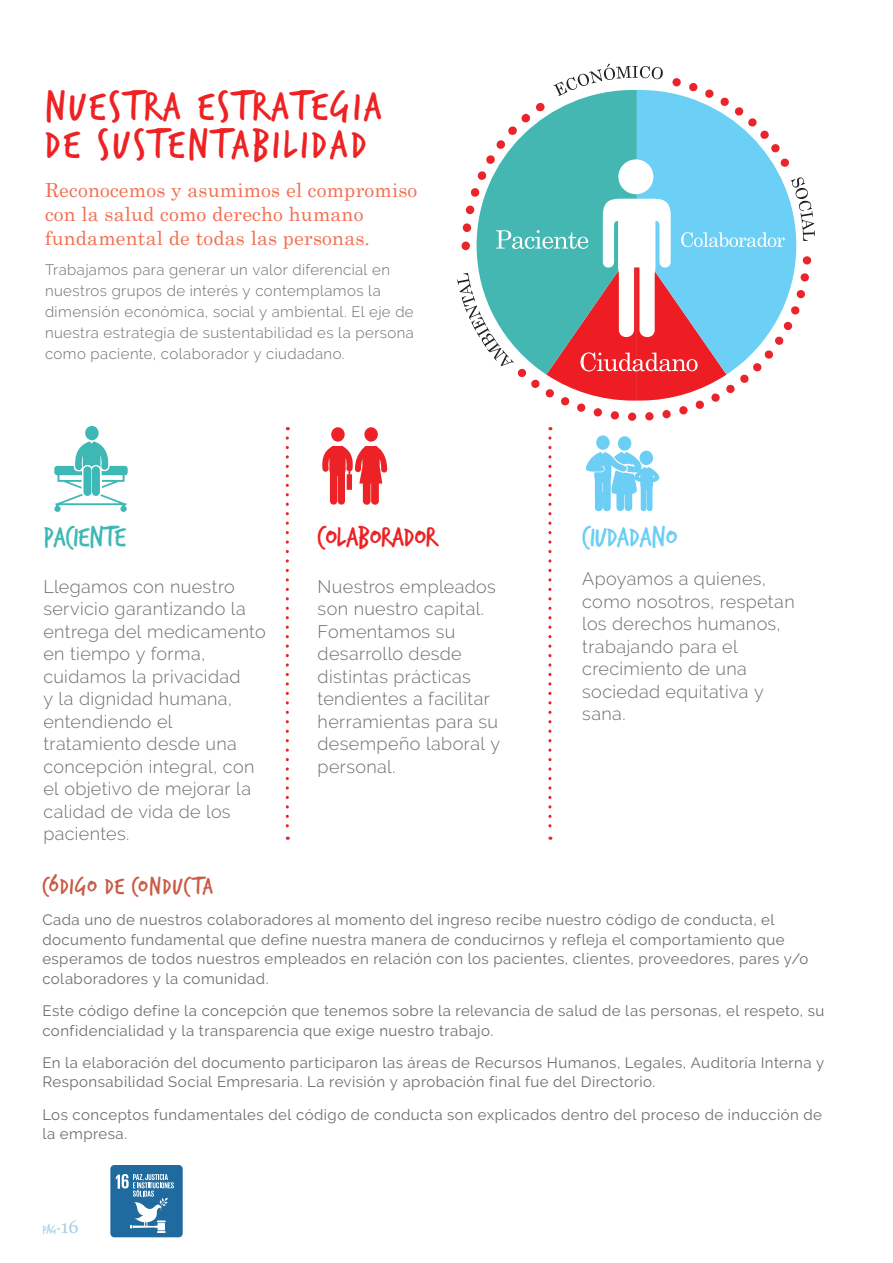
<style>
.page{position:relative;width:893px;height:1263px;background:#fff}
.page>*{position:absolute;margin:0;border:0;box-sizing:border-box;transform-origin:0 0}
.t1{font:43.5px/37.5px "Trash Hand";letter-spacing:.08em;color:#ee2123}
.t2{font:30px "Trash Hand";color:#ee2123}
.t3{font:30px "Trash Hand";color:#6ccef5}
.t4{font:30px "Trash Hand";color:#3db8b4}
.t5{font:25.5px "Trash Hand";letter-spacing:.04em;color:#c95b47}
.t6{font:19.5px/24px "Century";letter-spacing:.01em;color:#f36f51}
.t7{font:300 18px/22.5px "Raleway";letter-spacing:.02em;color:#6c6d70}
.t8{font:15px/19.5px "Raleway";letter-spacing:.03em;color:#6c6d70}
.t9{font:300 15px/21px "Raleway";letter-spacing:.025em;color:#6c6d70}
.t10{font:12px "Trash Hand";color:#a7d0e4}
.s1{font-family:"Raleway";font-weight:500}
.s2{font-family:"Georgia";font-size:18px}
</style>
<div class="page">
<svg style="left:286px;top:438px;width:3px;height:402px"></svg>
<svg style="left:548px;top:438px;width:3px;height:402px"></svg>
<svg style="left:457px;top:64px;width:358px;height:355px"></svg>
<div style="left:85px;top:426px;width:14px;height:14px;background:#3db8b4;border-radius:50%"></div>
<svg style="left:54px;top:441px;width:74px;height:71px"></svg>
<div style="left:331px;top:427px;width:14px;height:15px;background:#ec2226;border-radius:50%"></div>
<div style="left:364px;top:427px;width:14px;height:15px;background:#ec2226;border-radius:50%"></div>
<svg style="left:322px;top:446px;width:65px;height:59px"></svg>
<svg style="left:586px;top:452px;width:73px;height:59px"></svg>
<div style="left:596px;top:435px;width:14px;height:15px;background:#6ccef5;border-radius:50%"></div>
<div style="left:618px;top:436px;width:13px;height:15px;background:#6ccef5;border-radius:50%"></div>
<div style="left:639px;top:451px;width:14px;height:14px;background:#6ccef5;border-radius:50%"></div>
<div style="left:110px;top:1165px;width:73px;height:72px;background:#1f6a9e;border-radius:4px"></div>
<svg style="left:116px;top:1174px;width:58px;height:59px"></svg>
<h1 class="t1" style="left:45px;top:89px;width:338px">NUESTRA ESTRATEGIA<br>DE SUSTENTABILIDAD</h1>
<h3 class="t6" style="left:45px;top:178px;width:374px">Reconocemos y asumimos el compromiso con la salud como derecho humano fundamental de todas las personas.</h3>
<p class="t9" style="left:45px;top:259px;width:370px">Trabajamos para generar un valor diferencial en nuestros grupos de interés y contemplamos la dimensión económica, social y ambiental. El eje de nuestra estrategia de sustentabilidad es la persona como paciente, colaborador y ciudadano.</p>
<h2 class="t4" style="left:43px;top:522px;width:84px">PACIENTE</h2>
<p class="t7" style="left:43px;top:575px;width:224px">Llegamos con nuestro servicio garantizando la entrega del medicamento en tiempo y forma, cuidamos la privacidad<br>y la dignidad humana, entendiendo el tratamiento desde una concepción integral, con el objetivo de mejorar la calidad de vida de los pacientes.</p>
<h2 class="t2" style="left:318px;top:522px;width:120px">COLABORADOR</h2>
<p class="t7" style="left:318px;top:575px;width:184px">Nuestros empleados son nuestro capital.<br>Fomentamos su desarrollo desde distintas prácticas tendientes a facilitar herramientas para su desempeño laboral y personal.</p>
<h2 class="t3" style="left:582px;top:522px;width:97px">CIUDADANO</h2>
<p class="t7" style="left:582px;top:567px;width:214px">Apoyamos a quienes, como nosotros, respetan los derechos humanos, trabajando para el crecimiento de una sociedad equitativa y sana.</p>
<h3 class="t5" style="left:42px;top:874px;width:172px">CÓDIGO DE CONDUCTA</h3>
<p class="t8" style="left:42px;top:910px;width:767px">Cada uno de nuestros colaboradores al momento del ingreso recibe nuestro código de conducta, el documento fundamental que define nuestra manera de conducirnos y refleja el comportamiento que esperamos de todos nuestros empleados en relación con los pacientes, clientes, proveedores, pares y/o colaboradores y la comunidad.</p>
<p class="t8" style="left:42px;top:1001px;width:783px">Este código define la concepción que tenemos sobre la relevancia de salud de las personas, el respeto, su confidencialidad y la transparencia que exige nuestro trabajo.</p>
<p class="t8" style="left:42px;top:1053px;width:783px">En la elaboración del documento participaron las áreas de Recursos Humanos, Legales, Auditoría Interna y<br>Responsabilidad Social Empresaria. La revisión y aprobación final fue del Directorio.</p>
<p class="t8" style="left:42px;top:1105px;width:781px">Los conceptos fundamentales del código de conducta son explicados dentro del proceso de inducción de la empresa.</p>
<p class="t10" style="left:42px;top:1224px;width:38px">PÁG<span class="s1">•</span><span class="s2">16</span></p>
</div>
